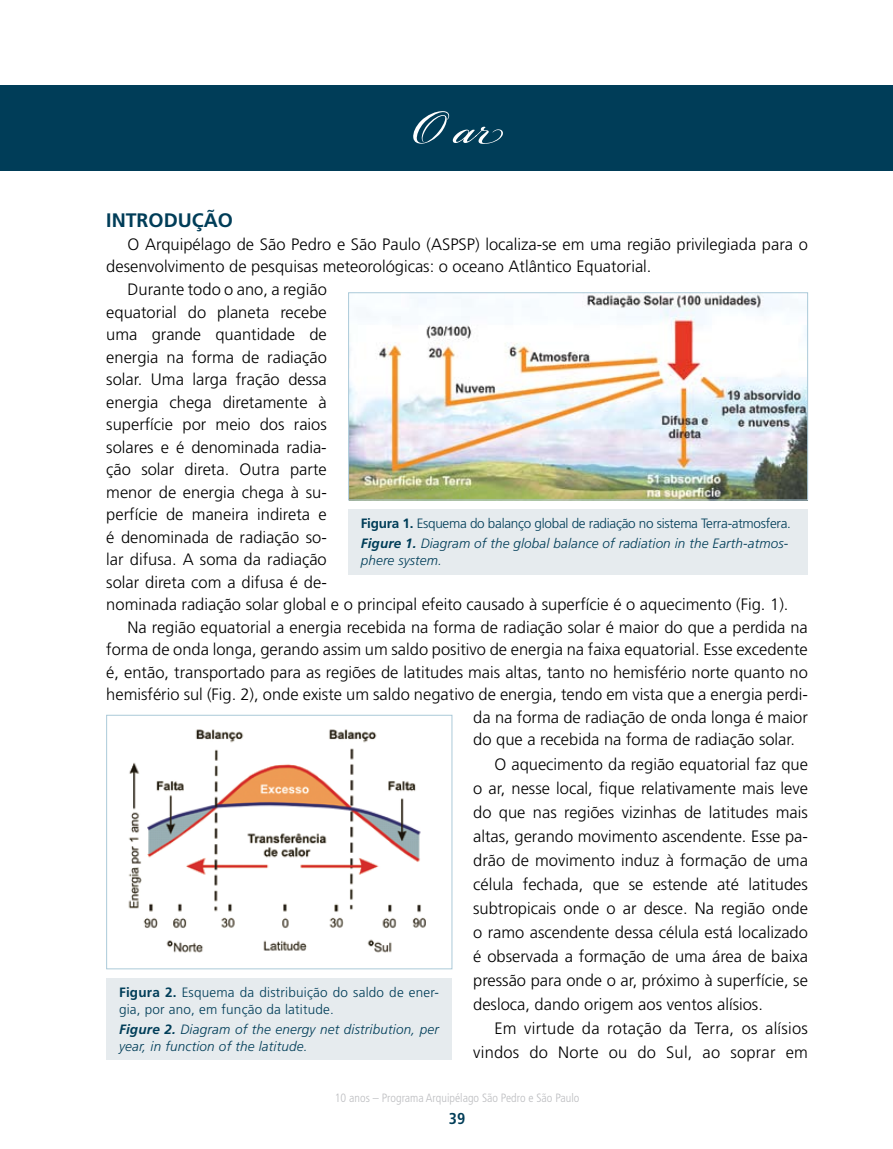
<style>
.page{position:relative;width:893px;height:1149px;background:#fff}
.page>*{position:absolute;margin:0;border:0;box-sizing:border-box;transform-origin:0 0}
.t1{font:75px "Bickham Script Pro";color:#fff}
.t2{font:700 19.5px "Frutiger";color:#003d58}
.t3{font:300 16.5px/24px "Frutiger";color:#000;text-align:justify}
.t4{font:700 condensed 15.75px "Frutiger";color:#003d58}
.t5{font:300 13.5px/20.7px "Frutiger";letter-spacing:-.02em;color:#003d58}
.t6{font:italic 300 13.5px/16.5px "Frutiger";letter-spacing:.015em;color:#003d58}
.t7{font:300 13.5px/16.5px "Frutiger";letter-spacing:.015em;color:#003d58}
.t8{font:300 condensed 12px "Frutiger";color:#bcbdc0}
.s1{font-weight:700}
.s2{font-weight:700;font-style:italic}
.s3{font-style:italic}
</style>
<div class="page">
<div style="left:0;top:85px;width:893px;height:85px;background:#003d58"></div>
<img style="left:350px;top:294px;width:456px;height:204px">
<div style="left:348px;top:292px;width:460px;height:208px;border:1px solid #abcad9"></div>
<div style="left:348px;top:509px;width:460px;height:65px;background:#e6ebee"></div>
<img style="left:128px;top:729px;width:298px;height:224px">
<div style="left:106px;top:714px;width:346px;height:254px;border:1px solid #abcad9"></div>
<div style="left:106px;top:978px;width:346px;height:81px;background:#e6ebee"></div>
<h1 class="t1" style="left:412px;top:73px;width:83px">O ar</h1>
<p class="t2" style="left:106px;top:209px;width:20px">Introdução</p>
<p class="t3" style="left:128px;top:232px;width:682px">O Arquipélago de São Pedro e São Paulo (ASPSP) localiza-se em uma região privilegiada para o</p>
<p class="t3" style="left:106px;top:255px;width:547px">desenvolvimento de pesquisas meteorológicas: o oceano Atlântico Equatorial.</p>
<p class="t3" style="left:128px;top:277px;width:201px">Durante todo o ano, a região</p>
<p class="t3" style="left:106px;top:300px;width:222px">equatorial do planeta recebe</p>
<p class="t3" style="left:106px;top:322px;width:222px">uma grande quantidade de</p>
<p class="t3" style="left:106px;top:345px;width:222px">energia na forma de radiação</p>
<p class="t3" style="left:106px;top:367px;width:222px">solar. Uma larga fração dessa</p>
<p class="t3" style="left:106px;top:390px;width:222px">energia chega diretamente à</p>
<p class="t3" style="left:106px;top:412px;width:222px">superfície por meio dos raios</p>
<p class="t3" style="left:106px;top:435px;width:222px">solares e é denominada radia-</p>
<p class="t3" style="left:106px;top:457px;width:222px">ção solar direta. Outra parte</p>
<p class="t3" style="left:106px;top:480px;width:222px">menor de energia chega à su-</p>
<p class="t3" style="left:106px;top:502px;width:222px">perfície de maneira indireta e</p>
<p class="t3" style="left:106px;top:525px;width:222px">é denominada de radiação so-</p>
<p class="t3" style="left:106px;top:547px;width:222px">lar difusa. A soma da radiação</p>
<p class="t3" style="left:106px;top:570px;width:222px">solar direta com a difusa é de-</p>
<p class="t3" style="left:106px;top:592px;width:684px">nominada radiação solar global e o principal efeito causado à superfície é o aquecimento (Fig. 1).</p>
<p class="t3" style="left:128px;top:615px;width:682px">Na região equatorial a energia recebida na forma de radiação solar é maior do que a perdida na</p>
<p class="t3" style="left:106px;top:637px;width:703px">forma de onda longa, gerando assim um saldo positivo de energia na faixa equatorial. Esse excedente</p>
<p class="t3" style="left:106px;top:660px;width:703px">é, então, transportado para as regiões de latitudes mais altas, tanto no hemisfério norte quanto no</p>
<p class="t3" style="left:106px;top:682px;width:703px">hemisfério sul (Fig. 2), onde existe um saldo negativo de energia, tendo em vista que a energia perdi-</p>
<p class="t3" style="left:473px;top:705px;width:336px">da na forma de radiação de onda longa é maior</p>
<p class="t3" style="left:473px;top:727px;width:323px">do que a recebida na forma de radiação solar.</p>
<p class="t3" style="left:473px;top:751px;width:336px;text-indent:21px">O aquecimento da região equatorial faz que o ar, nesse local, fique relativamente mais leve do que nas regiões vizinhas de latitudes mais altas, gerando movimento ascendente. Esse pa&shy;drão de movimento induz à formação de uma célula fechada, que se estende até latitudes subtropicais onde o ar desce. Na região onde o ramo ascendente dessa célula está localizado é observada a formação de uma área de baixa pressão para onde o ar, próximo à superfície, se desloca, dando origem aos ventos alísios.</p>
<p class="t3" style="left:473px;top:1015px;width:336px;text-align:right">Em virtude da rotação da Terra, os alísios vindos do Norte ou do Sul, ao soprar em</p>
<p class="t5" style="left:361px;top:512px;width:432px"><span class="s1">Figura 1.</span> Esquema do balanço global de radiação no sistema Terra-atmosfera.<br><span class="s2">Figure 1.</span> <span class="s3">Diagram of the global balance of radiation in the Earth-atmos-</span></p>
<p class="t6" style="left:361px;top:552px;width:83px">phere system.</p>
<p class="t7" style="left:119px;top:984px;width:321px"><span class="s1">Figura 2.</span> Esquema da distribuição do saldo de ener&shy;gia, por ano, em função da latitude.</p>
<p class="t6" style="left:119px;top:1021px;width:321px"><span class="s1">Figure 2.</span> Diagram of the energy net distribution, per year, in function of the latitude.</p>
<p class="t8" style="left:335px;top:1090px;width:246px">10 anos – Programa Arquipélago São Pedro e São Paulo</p>
<p class="t4" style="left:449px;top:1108px;width:18px">39</p>
</div>
